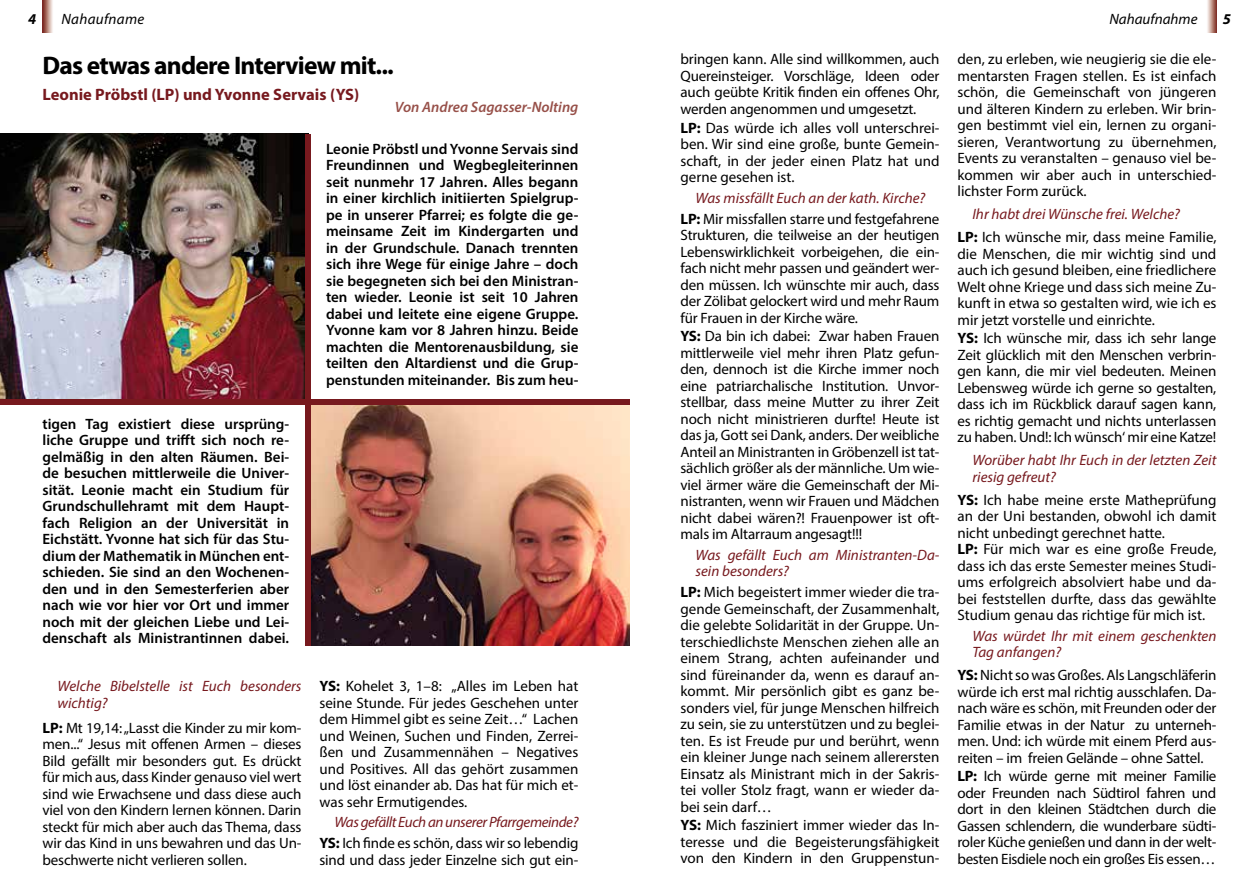
<style>
.page{position:relative;width:1259px;height:893px;background:#fff}
.page>*{position:absolute;margin:0;border:0;box-sizing:border-box;transform-origin:0 0}
.t1{font:700 25.5px "Myriad Pro";letter-spacing:-.03em;color:#000}
.t2{font:700 16.5px "Myriad Pro";color:#77191e}
.t3{font:15px/16.5px "Myriad Pro";color:#000;text-align:justify}
.t4{font:600 15px/16.5px "Myriad Pro";color:#000;text-align:justify}
.t5{font:italic 15px/16.5px "Myriad Pro";color:#77191e}
.t6{font:italic 15px/20.7px "Myriad Pro";letter-spacing:-.025em;color:#77191e;text-align:right}
.t7{font:italic 600 15px "Myriad Pro";color:#975049}
.t8{font:italic 15px "Myriad Pro";color:#000}
.t9{font:italic 15px "Myriad Pro";letter-spacing:.02em;color:#000}
.t10{font:italic 700 15px "Myriad Pro";color:#000}
.s1{font-weight:700}
.s2{font-weight:700;font-style:normal;color:#000}
.s3{font-style:normal;color:#000}
.s4{font-style:italic;color:#77191e}
</style>
<div class="page">
<img style="left:310px;top:405px;width:319px;height:240px">
<img style="left:0;top:133px;width:308px;height:266px">
<div style="left:305px;top:134px;width:5px;height:511px;background:#77191e"></div>
<div style="left:0;top:399px;width:629px;height:6px;background:#77191e"></div>
<svg style="left:1207px;top:0;width:9px;height:33px"></svg>
<svg style="left:43px;top:0;width:10px;height:33px"></svg>
<p class="t10" style="left:28px;top:9px;width:10px">4</p>
<p class="t9" style="left:61px;top:10px;width:84px">Nahaufname</p>
<p class="t8" style="left:1109px;top:10px;width:90px">Nahaufnahme</p>
<p class="t10" style="left:1222px;top:9px;width:10px">5</p>
<h1 class="t1" style="left:43px;top:49px;width:353px">Das etwas andere Interview mit...</h1>
<p class="t2" style="left:43px;top:84px;width:318px">Leonie Pröbstl (LP) und Yvonne Servais (YS)</p>
<p class="t7" style="left:395px;top:97px;width:185px">Von Andrea Sagasser-Nolting</p>
<p class="t4" style="left:43px;top:415px;width:248px">tigen Tag existiert diese ursprüng&shy;liche Gruppe und trifft sich noch re&shy;gelmäßig in den alten Räumen. Bei&shy;de besuchen mittlerweile die Univer&shy;sität. Leonie macht ein Studium für Grundschullehramt mit dem Haupt&shy;fach Religion an der Universität in Eichstätt. Yvonne hat sich für das Stu&shy;dium der Mathematik in München ent&shy;schieden. Sie sind an den Wochenen&shy;den und in den Semesterferien aber nach wie vor hier vor Ort und immer noch mit der gleichen Liebe und Lei&shy;denschaft als Ministrantinnen dabei.</p>
<p class="t5" style="left:58px;top:677px;width:245px">Welche Bibelstelle ist Euch besonders wichtig?</p>
<p class="t3" style="left:43px;top:719px;width:260px"><span class="s1">LP:</span> Mt 19,14: „Lasst die Kinder zu mir kom&shy;men...“ Jesus mit offenen Armen – dieses Bild gefällt mir besonders gut. Es drückt für mich aus, dass Kinder genauso viel wert sind wie Erwachsene und dass diese auch viel von den Kindern lernen können. Darin steckt für mich aber auch das Thema, dass wir das Kind in uns bewahren und das Un&shy;beschwerte nicht verlieren sollen.</p>
<p class="t4" style="left:326px;top:140px;width:254px">Leonie Pröbstl und Yvonne Servais sind Freundinnen und Wegbegleiterinnen seit nunmehr 17 Jahren. Alles begann in einer kirchlich initiierten Spielgrup&shy;pe in unserer Pfarrei; es folgte die ge&shy;meinsame Zeit im Kindergarten und in der Grundschule. Danach trennten sich ihre Wege für einige Jahre – doch sie begegneten sich bei den Ministran&shy;ten wieder. Leonie ist seit 10 Jahren dabei und leitete eine eigene Gruppe.<br>Yvonne kam vor 8 Jahren hinzu. Beide machten die Mentorenausbildung, sie teilten den Altardienst und die Grup&shy;penstunden miteinander. Bis zum heu-</p>
<p class="t3" style="left:319px;top:677px;width:260px"><span class="s1">YS:</span> Kohelet 3, 1–8: „Alles im Leben hat seine Stunde. Für jedes Geschehen unter dem Himmel gibt es seine Zeit…“ Lachen und Weinen, Suchen und Finden, Zerrei&shy;ßen und Zusammennähen – Negatives und Positives. All das gehört zusammen und löst einander ab. Das hat für mich et&shy;was sehr Ermutigendes.</p>
<p class="t6" style="left:319px;top:812px;width:260px">Was gefällt Euch an unserer Pfarrgemeinde?<br><span class="s2">YS:</span> <span class="s3">Ich finde es schön, dass wir so lebendig</span></p>
<p class="t3" style="left:319px;top:851px;width:260px">sind und dass jeder Einzelne sich gut ein-</p>
<p class="t3" style="left:680px;top:51px;width:260px">bringen kann. Alle sind willkommen, auch Quereinsteiger. Vorschläge, Ideen oder auch geübte Kritik finden ein offenes Ohr, werden angenommen und umgesetzt.</p>
<p class="t3" style="left:680px;top:119px;width:260px"><span class="s1">LP:</span> Das würde ich alles voll unterschrei&shy;ben. Wir sind eine große, bunte Gemein&shy;schaft, in der jeder einen Platz hat und gerne gesehen ist.</p>
<p class="t3" style="left:680px;top:187px;width:260px;line-height:20.7px;text-align:center"><span class="s4">Was missfällt Euch an der kath. Kirche?<br></span><span class="s1">LP:</span> Mir missfallen starre und festgefahrene</p>
<p class="t3" style="left:680px;top:226px;width:260px">Strukturen, die teilweise an der heutigen Lebenswirklichkeit vorbeigehen, die ein&shy;fach nicht mehr passen und geändert wer&shy;den müssen. Ich wünschte mir auch, dass der Zölibat gelockert wird und mehr Raum für Frauen in der Kirche wäre.</p>
<p class="t3" style="left:680px;top:328px;width:260px"><span class="s1">YS:</span> Da bin ich dabei: Zwar haben Frauen mittlerweile viel mehr ihren Platz gefun&shy;den, dennoch ist die Kirche immer noch eine patriarchalische Institution. Unvor&shy;stellbar, dass meine Mutter zu ihrer Zeit noch nicht ministrieren durfte! Heute ist das ja, Gott sei Dank, anders. Der weibliche Anteil an Ministranten in Gröbenzell ist tat&shy;sächlich größer als der männliche. Um wie&shy;viel ärmer wäre die Gemeinschaft der Mi&shy;nistranten, wenn wir Frauen und Mädchen nicht dabei wären?! Frauenpower ist oft&shy;mals im Altarraum angesagt!!!</p>
<p class="t5" style="left:695px;top:546px;width:245px">Was gefällt Euch am Ministranten-Da&shy;sein besonders?</p>
<p class="t3" style="left:680px;top:584px;width:260px"><span class="s1">LP:</span> Mich begeistert immer wieder die tra&shy;gende Gemeinschaft, der Zusammenhalt, die gelebte Solidarität in der Gruppe. Un&shy;terschiedlichste Menschen ziehen alle an einem Strang, achten aufeinander und sind füreinander da, wenn es darauf an&shy;kommt. Mir persönlich gibt es ganz be&shy;sonders viel, für junge Menschen hilfreich zu sein, sie zu unterstützen und zu beglei&shy;ten. Es ist Freude pur und berührt, wenn ein kleiner Junge nach seinem allerersten Einsatz als Ministrant mich in der Sakris&shy;tei voller Stolz fragt, wann er wieder da&shy;bei sein darf…</p>
<p class="t3" style="left:680px;top:817px;width:260px"><span class="s1">YS:</span> Mich fasziniert immer wieder das In&shy;teresse und die Begeisterungsfähigkeit von den Kindern in den Gruppenstun-</p>
<p class="t3" style="left:957px;top:51px;width:260px">den, zu erleben, wie neugierig sie die ele&shy;mentarsten Fragen stellen. Es ist einfach schön, die Gemeinschaft von jüngeren und älteren Kindern zu erleben. Wir brin&shy;gen bestimmt viel ein, lernen zu organi&shy;sieren, Verantwortung zu übernehmen, Events zu veranstalten – genauso viel be&shy;kommen wir aber auch in unterschied&shy;lichster Form zurück.</p>
<p class="t3" style="left:957px;top:203px;width:260px;line-height:22.8px;text-indent:15px"><span class="s4">Ihr habt drei Wünsche frei. Welche?<br></span><span class="s1">LP:</span> Ich wünsche mir, dass meine Familie,</p>
<p class="t3" style="left:957px;top:245px;width:260px">die Menschen, die mir wichtig sind und auch ich gesund bleiben, eine friedlichere Welt ohne Kriege und dass sich meine Zu&shy;kunft in etwa so gestalten wird, wie ich es mir jetzt vorstelle und einrichte.</p>
<p class="t3" style="left:957px;top:330px;width:260px"><span class="s1">YS:</span> Ich wünsche mir, dass ich sehr lange Zeit glücklich mit den Menschen verbrin&shy;gen kann, die mir viel bedeuten. Meinen Lebensweg würde ich gerne so gestalten, dass ich im Rückblick darauf sagen kann, es richtig gemacht und nichts unterlassen zu haben. Und!: Ich wünsch‘ mir eine Katze!</p>
<p class="t5" style="left:972px;top:452px;width:245px">Worüber habt Ihr Euch in der letzten Zeit riesig gefreut?</p>
<p class="t3" style="left:957px;top:491px;width:260px;text-align:left"><span class="s1">YS:</span> Ich habe meine erste Matheprüfung an der Uni bestanden, obwohl ich damit nicht unbedingt gerechnet hatte.<br><span class="s1">LP:</span> Für mich war es eine große Freude, dass ich das erste Semester meines Studi&shy;ums erfolgreich absolviert habe und da&shy;bei feststellen durfte, dass das gewählte Studium genau das richtige für mich ist.</p>
<p class="t5" style="left:972px;top:627px;width:245px">Was würdet Ihr mit einem geschenkten<br>Tag anfangen?</p>
<p class="t3" style="left:957px;top:667px;width:260px"><span class="s1">YS:</span> Nicht so was Großes. Als Langschläferin würde ich erst mal richtig ausschlafen. Da&shy;nach wäre es schön, mit Freunden oder der Familie etwas in der Natur zu unterneh&shy;men. Und: ich würde mit einem Pferd aus&shy;reiten – im freien Gelände – ohne Sattel.</p>
<p class="t3" style="left:957px;top:768px;width:260px"><span class="s1">LP:</span> Ich würde gerne mit meiner Familie oder Freunden nach Südtirol fahren und dort in den kleinen Städtchen durch die Gassen schlendern, die wunderbare südti&shy;roler Küche genießen und dann in der welt&shy;besten Eisdiele noch ein großes Eis essen…</p>
</div>
